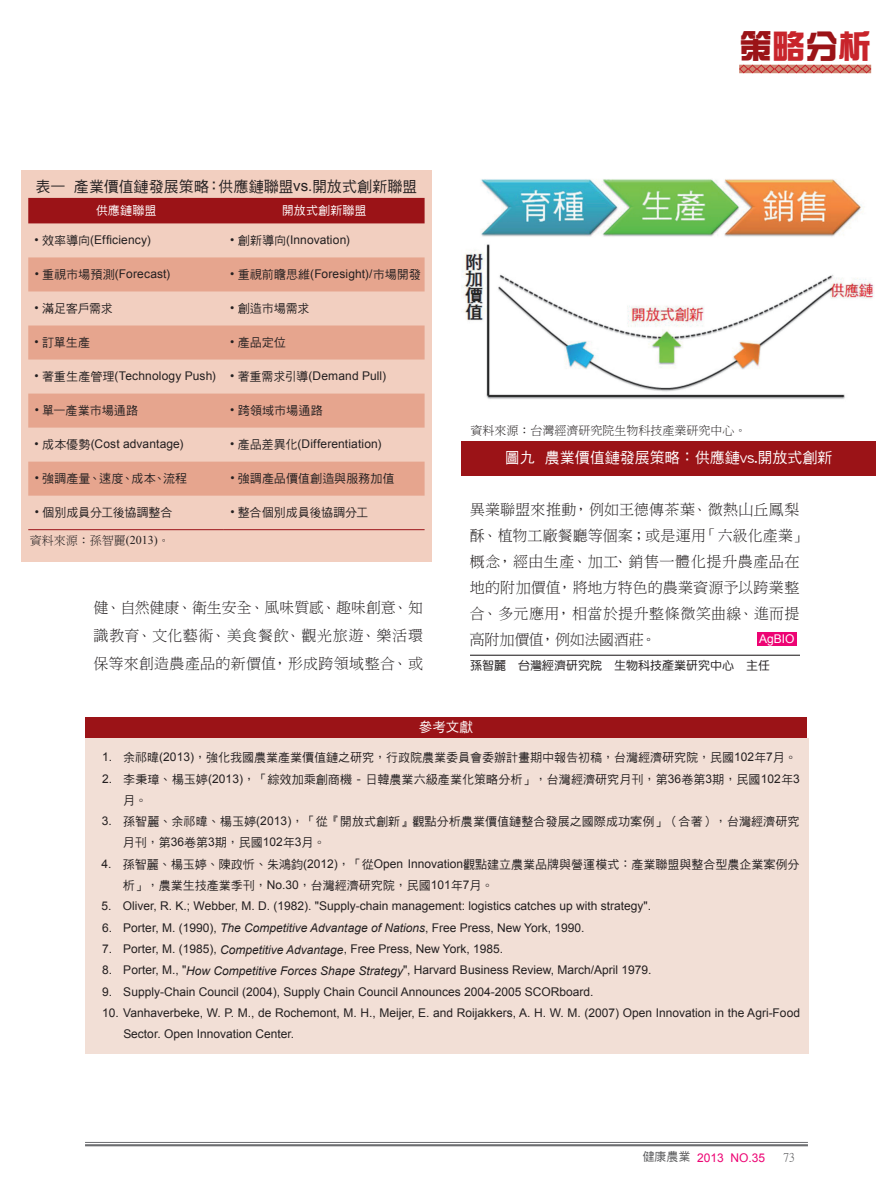
<style>
.page{position:relative;width:893px;height:1191px;background:#fff}
.page>*{position:absolute;margin:0;border:0;box-sizing:border-box;transform-origin:0 0}
.t1{font:33px "DF Zong Yi W9 WINP BF";color:#9b1317}
.t2{font:15px/26px "DF Ming W3 WIN BF";letter-spacing:.02em;color:#231f20;text-align:justify}
.t3{font:15px "DF Hei W5 WIN BF";letter-spacing:.005em;color:#231f20}
.t4{font:15px "DF Hei W5 WINP BF";color:#fff}
.t5{font:13.5px "DF Hei W5 WINP BF";color:#fff}
.t6{font:12px/21.3px "Arial";color:#231f20}
.t7{font:12px/21.3px "DF Hei W5 WINP BF";color:#231f20}
.t8{font:12px "DF Hei W5 WIN BF";color:#231f20}
.t9{font:12px "DF Ming W3 WIN BF";color:#231f20}
.t10{font:12px "DF Yuan W5 WIN BF";color:#231f20}
.t11{font:12px "Arial";color:#ed0373}
.t12{font:12px "DF Hei W5 WIN BF";letter-spacing:.015em;color:#fff}
.t13{font:12px "Arial";color:#fff}
.t14{font:12px "P Ming Li U";color:#57585a}
.s1{font-family:"Arial"}
.s2{font-family:"DF Hei W5 WIN BF"}
.s3{font-family:"Times New Roman"}
.s4{color:#c8242b}
.s5{font-style:italic}
.s6{font-family:"DF Hei W5 WINP BF";color:#57585a}
</style>
<div class="page">
<hr style="left:85px;top:1142px;width:723px;height:1px;background:#6c6d70">
<hr style="left:85px;top:1144px;width:723px;height:2px;background:#6c6d70">
<svg style="left:739px;top:64px;width:133px;height:10px"></svg>
<div style="left:21px;top:170px;width:411px;height:392px;background:#f2cfc0"></div>
<div style="left:28px;top:198px;width:397px;height:25px;background:#9b1317"></div>
<svg style="left:28px;top:257px;width:397px;height:238px;fill:#e6a58e"></svg>
<hr style="left:28px;top:529px;width:196px;height:1px;background:#9b1317">
<hr style="left:224px;top:529px;width:201px;height:1px;background:#9b1317">
<div style="left:757px;top:632px;width:40px;height:14px;background:#ed0373"></div>
<hr style="left:470px;top:654px;width:330px;height:2px;background:#231f20">
<img style="left:463px;top:179px;width:411px;height:220px">
<div style="left:461px;top:442px;width:415px;height:34px;background:#9b1317"></div>
<div style="left:85px;top:717px;width:722px;height:21px;background:#9b1317"></div>
<div style="left:85px;top:738px;width:723px;height:315px;background:#f2dfd6"></div>
<p class="t3" style="left:36px;top:179px;width:383px">表一產業價值鏈發展策略：供應鏈聯盟<span class="s1">vs.</span>開放式創新聯盟</p>
<p class="t12" style="left:96px;top:205px;width:62px">供應鏈聯盟</p>
<p class="t12" style="left:282px;top:205px;width:86px">開放式創新聯盟</p>
<p class="t6" style="left:35px;top:229px;width:118px">• <span class="s2">效率導向</span>(Efficiency)</p>
<p class="t6" style="left:230px;top:229px;width:121px">• <span class="s2">創新導向</span>(Innovation)</p>
<p class="t6" style="left:35px;top:263px;width:137px">• <span class="s2">重視市場預測</span>(Forecast)</p>
<p class="t6" style="left:230px;top:263px;width:192px">• <span class="s2">重視前瞻思維</span>(Foresight)/<span class="s2">市場開發</span></p>
<p class="t8" style="left:35px;top:302px;width:80px"><span class="s1">•</span> 滿足客戶需求</p>
<p class="t8" style="left:230px;top:302px;width:81px"><span class="s1">•</span> 創造市場需求</p>
<p class="t8" style="left:35px;top:336px;width:57px"><span class="s1">•</span> 訂單生產</p>
<p class="t8" style="left:230px;top:336px;width:57px"><span class="s1">•</span> 產品定位</p>
<p class="t6" style="left:35px;top:365px;width:353px">• <span class="s2">著重生產管理</span>(Technology Push) • <span class="s2">著重需求引導</span>(Demand Pull)</p>
<p class="t8" style="left:35px;top:404px;width:105px"><span class="s1">•</span> 單一產業市場通路</p>
<p class="t8" style="left:230px;top:404px;width:94px"><span class="s1">•</span> 跨領域市場通路</p>
<p class="t6" style="left:35px;top:433px;width:150px">• <span class="s2">成本優勢</span>(Cost advantage)</p>
<p class="t6" style="left:230px;top:433px;width:153px">• <span class="s2">產品差異化</span>(Differentiation)</p>
<p class="t8" style="left:35px;top:472px;width:154px"><span class="s1">•</span> 強調產量、速度、成本、流程</p>
<p class="t8" style="left:230px;top:472px;width:166px"><span class="s1">•</span> 強調產品價值創造與服務加值</p>
<p class="t8" style="left:35px;top:506px;width:139px"><span class="s1">•</span> 個別成員分工後協調整合</p>
<p class="t8" style="left:230px;top:506px;width:139px"><span class="s1">•</span> 整合個別成員後協調分工</p>
<p class="t9" style="left:30px;top:534px;width:141px">資料來源：孫智麗<span class="s3">(2013)</span>。</p>
<p class="t2" style="left:94px;top:593px;width:331px;line-height:27.9px">健、自然健康、衛生安全、風味質感、趣味創意、知識教育、文化藝術、美食餐飲、觀光旅遊、樂活環保等來創造農產品的新價值，形成跨領域整合、或</p>
<h1 class="t1" style="left:739px;top:30px;width:133px">策<span class="s4">略</span>分<span class="s4">析</span></h1>
<p class="t9" style="left:470px;top:425px;width:277px">資料來源：台灣經濟研究院生物科技產業研究中心。</p>
<p class="t4" style="left:505px;top:450px;width:329px">圖九 農業價值鏈發展策略：供應鏈vs.開放式創新</p>
<p class="t2" style="left:470px;top:496px;width:339px;text-align:left">異業聯盟來推動，例如王德傳茶葉、微熱山丘鳳梨酥、植物工廠餐廳等個案；或是運用「六級化產業」概念，經由生產、加工、銷售一體化提升農產品在地的附加價值，將地方特色的農業資源予以跨業整合、多元應用，相當於提升整條微笑曲線、進而提高附加價值，例如法國酒莊。</p>
<p class="t13" style="left:759px;top:631px;width:37px">AgBIO</p>
<p class="t10" style="left:470px;top:659px;width:301px">孫智麗 台灣經濟研究院 生物科技產業研究中心 主任</p>
<p class="t5" style="left:419px;top:720px;width:55px">參考文獻</p>
<p class="t7" style="left:102px;top:747px;width:696px"><span class="s1">1.</span> 余祁暐<span class="s1">(2013)</span>，強化我國農業產業價值鏈之研究，行政院農業委員會委辦計畫期中報告初稿，台灣經濟研究院，民國<span class="s1">102</span>年<span class="s1">7</span>月。</p>
<p class="t7" style="left:123px;top:768px;width:678px;text-indent:-21px"><span class="s1">2.</span> 李秉璋、楊玉婷<span class="s1">(2013)</span>，「綜效加乘創商機 <span class="s1">-</span> 日韓農業六級產業化策略分析」，台灣經濟研究月刊，第<span class="s1">36</span>卷第<span class="s1">3</span>期，民國<span class="s1">102</span>年<span class="s1">3</span>月。</p>
<p class="t7" style="left:123px;top:811px;width:678px;text-indent:-21px"><span class="s1">3.</span> 孫智麗、余祁暐、楊玉婷<span class="s1">(2013)</span>，「從『開放式創新』觀點分析農業價值鏈整合發展之國際成功案例」（合著），台灣經濟研究月刊，第<span class="s1">36</span>卷第<span class="s1">3</span>期，民國<span class="s1">102</span>年<span class="s1">3</span>月。</p>
<p class="t7" style="left:123px;top:853px;width:678px;text-indent:-21px"><span class="s1">4.</span> 孫智麗、楊玉婷、陳政忻、朱鴻鈞<span class="s1">(2012)</span>，「從<span class="s1">Open Innovation</span>觀點建立農業品牌與營運模式：產業聯盟與整合型農企業案例分析」，農業生技產業季刊，<span class="s1">No.30</span>，台灣經濟研究院，民國<span class="s1">101</span>年<span class="s1">7</span>月。</p>
<p class="t6" style="left:102px;top:895px;width:551px">5. Oliver, R. K.; Webber, M. D. (1982). "Supply-chain management: logistics catches up with strategy".</p>
<p class="t6" style="left:102px;top:917px;width:484px">6. Porter, M. (1990), <span class="s5">The Competitive Advantage of Nations</span>, Free Press, New York, 1990.</p>
<p class="t6" style="left:102px;top:938px;width:403px">7. Porter, M. (1985), <span class="s5">Competitive Advantage</span>, Free Press, New York, 1985.</p>
<p class="t6" style="left:102px;top:959px;width:551px">8. Porter, M., "<span class="s5">How Competitive Forces Shape Strategy</span>", Harvard Business Review, March/April 1979.</p>
<p class="t6" style="left:102px;top:981px;width:493px">9. Supply-Chain Council (2004), Supply Chain Council Announces 2004-2005 SCORboard.</p>
<p class="t6" style="left:123px;top:1002px;width:678px;text-indent:-21px">10. Vanhaverbeke, W. P. M., de Rochemont, M. H., Meijer, E. and Roijakkers, A. H. W. M. (2007) Open Innovation in the Agri-Food<br>Sector. Open Innovation Center.</p>
<p class="t11" style="left:642px;top:1149px;width:124px"><span class="s6">健康農業</span> 2013 NO.35</p>
<p class="t14" style="left:783px;top:1151px;width:13px">73</p>
</div>
